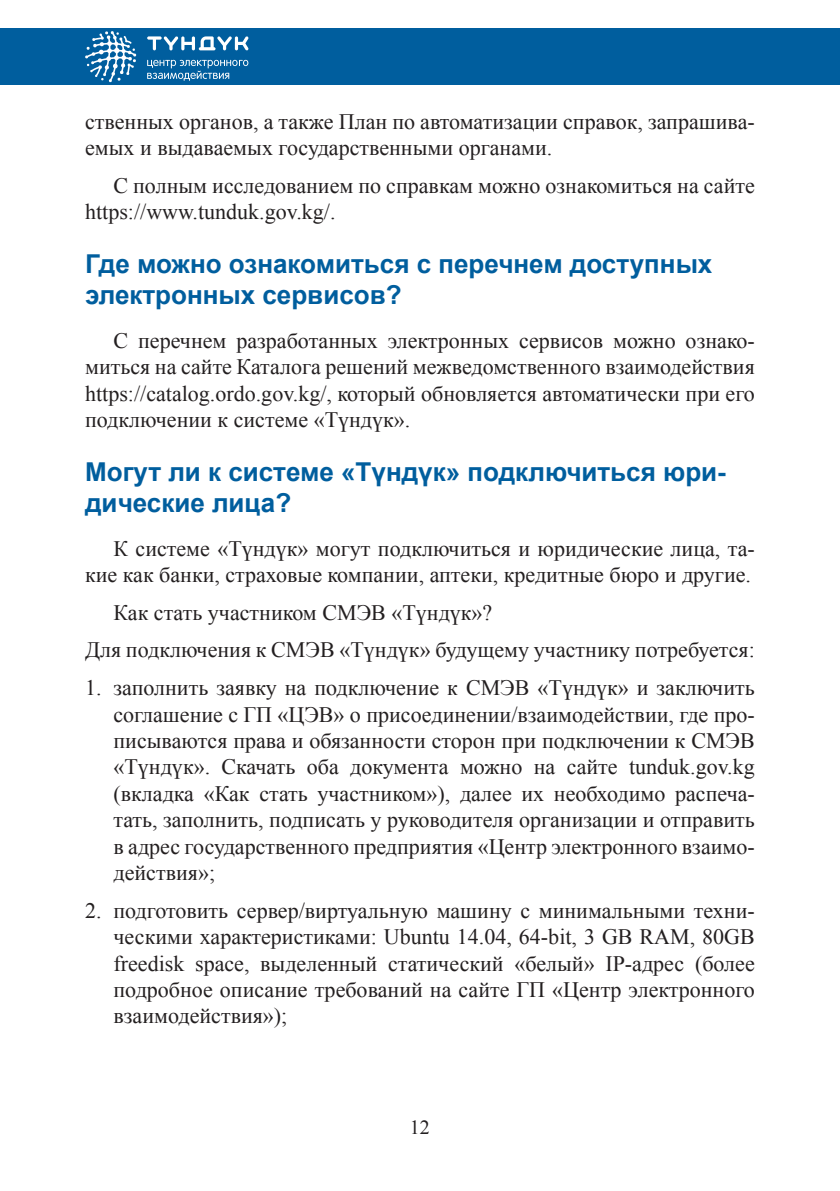
<style>
.page{position:relative;width:840px;height:1191px;background:#fff}
.page>*{position:absolute;margin:0;border:0;box-sizing:border-box;transform-origin:0 0}
.заголовок{font:700 26px/31.2px "Arial";color:#005e9e}
.маркеры{font:22px/26.4px "Times New Roman";color:#231f20;text-align:justify}
.основа{font:22px/26.4px "Times New Roman";color:#231f20}
.t1{font:20px "Times New Roman";color:#231f20}
</style>
<div class="page">
<div style="left:0;top:28px;width:839px;height:57px;background:#005e9e"></div>
<svg style="left:85px;top:31px;width:51px;height:51px"></svg>
<svg style="left:147px;top:36px;width:101px;height:15px"></svg>
<svg style="left:147px;top:60px;width:101px;height:21px"></svg>
<p class="основа" style="left:85px;top:108px;width:670px">ственных органов, а также План по автоматизации справок, запрашива&shy;емых и выдаваемых государственными органами.</p>
<p class="основа" style="left:85px;top:172px;width:670px;text-indent:28px">С полным исследованием по справкам можно ознакомиться на сайте https://www.tunduk.gov.kg/.</p>
<p class="заголовок" style="left:85px;top:249px;width:628px">Где можно ознакомиться с перечнем доступных электронных сервисов?</p>
<p class="основа" style="left:85px;top:327px;width:670px;text-align:justify;text-indent:28px">С перечнем разработанных электронных сервисов можно ознако&shy;миться на сайте Каталога решений межведомственного взаимодействия https://catalog.ordo.gov.kg/, который обновляется автоматически при его подключении к системе «Түндүк».</p>
<p class="заголовок" style="left:85px;top:457px;width:642px">Могут ли к системе «Түндүк» подключиться юри&shy;дические лица?</p>
<p class="основа" style="left:85px;top:534px;width:670px;text-align:right">К системе «Түндүк» могут подключиться и юридические лица, та&shy;кие как банки, страховые компании, аптеки, кредитные бюро и другие.</p>
<p class="основа" style="left:113px;top:599px;width:380px">Как стать участником СМЭВ «Түндүк»?</p>
<p class="маркеры" style="left:85px;top:636px;width:670px">Для подключения к СМЭВ «Түндүк» будущему участнику потребуется:</p>
<p class="маркеры" style="left:113px;top:674px;width:642px;text-indent:-28px">1. заполнить заявку на подключение к СМЭВ «Түндүк» и заключить соглашение с ГП «ЦЭВ» о присоединении/взаимодействии, где про&shy;писываются права и обязанности сторон при подключении к СМЭВ «Түндүк». Скачать оба документа можно на сайте tunduk.gov.kg (вкладка «Как стать участником»), далее их необходимо распеча&shy;тать, заполнить, подписать у руководителя организации и отправить в адрес государственного предприятия «Центр электронного взаимо&shy;действия»;</p>
<p class="маркеры" style="left:113px;top:897px;width:642px;text-indent:-28px">2. подготовить сервер/виртуальную машину с минимальными техни&shy;ческими характеристиками: Ubuntu 14.04, 64-bit, 3 GB RAM, 80GB freedisk space, выделенный статический «белый» IP-адрес (более подробное описание требований на сайте ГП «Центр электронного взаимодействия»);</p>
<p class="t1" style="left:410px;top:1113px;width:21px">12</p>
</div>
